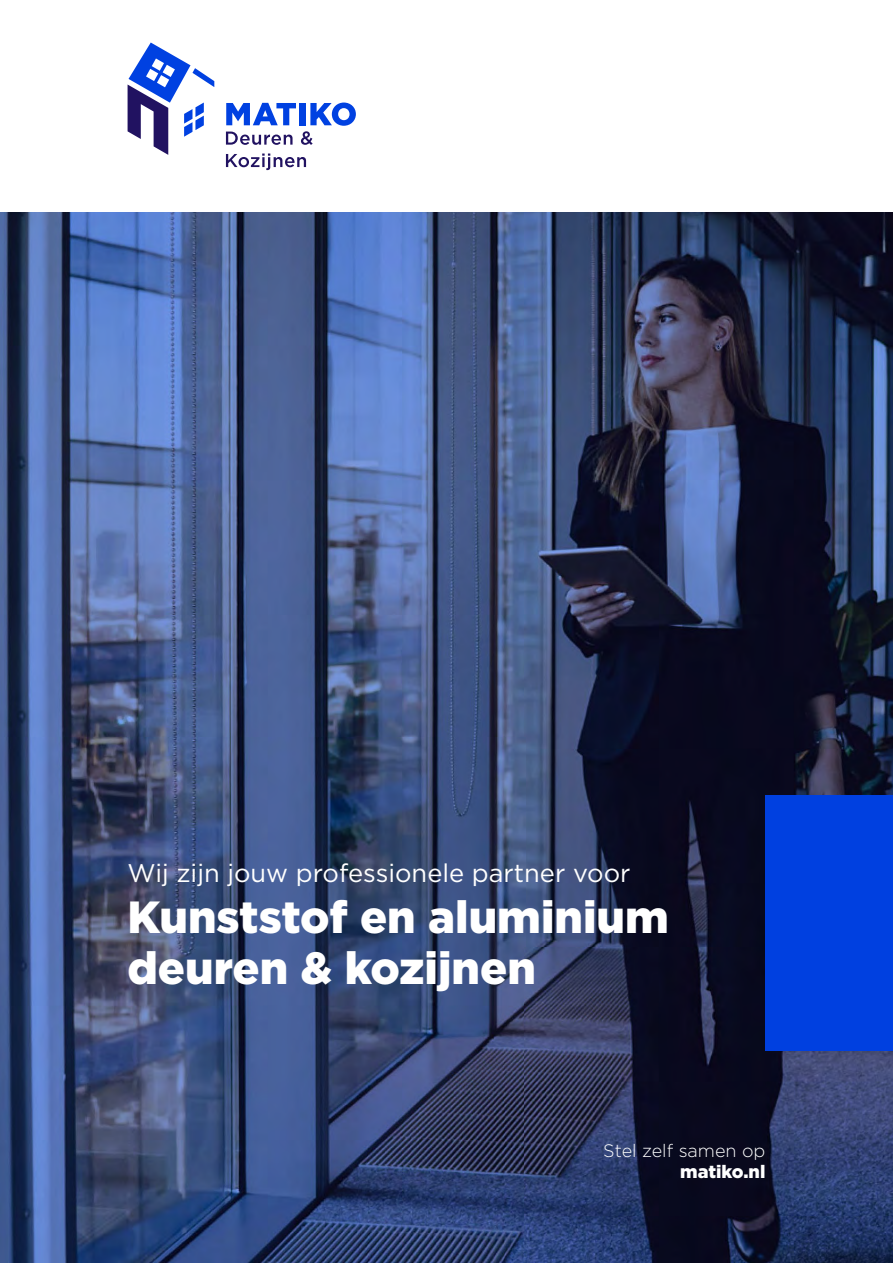
<style>
.page{position:relative;width:893px;height:1263px;background:#fff}
.page>*{position:absolute;margin:0;border:0;box-sizing:border-box;transform-origin:0 0}
.t1{font:900 45px/51px "Gotham";color:#fff}
.t2{font:25.5px "Gotham";color:#fff}
.t3{font:300 18px "Gotham";color:#fff}
.t4{font:900 18px "Gotham";color:#fff}
</style>
<div class="page">
<img style="left:0;top:213px;width:893px;height:1050px">
<div style="left:765px;top:795px;width:128px;height:255px;background:#0040e0"></div>
<svg style="left:226px;top:103px;width:130px;height:42px"></svg>
<svg style="left:226px;top:154px;width:80px;height:16px"></svg>
<svg style="left:128px;top:43px;width:86px;height:112px"></svg>
<p class="t2" style="left:128px;top:857px;width:504px">Wij zijn jouw professionele partner voor</p>
<h1 class="t1" style="left:128px;top:891px;width:543px">Kunststof en aluminium deuren &amp; kozijnen</h1>
<p class="t3" style="left:603px;top:1139px;width:164px">Stel zelf samen op</p>
<p class="t4" style="left:680px;top:1159px;width:87px">matiko.nl</p>
</div>
